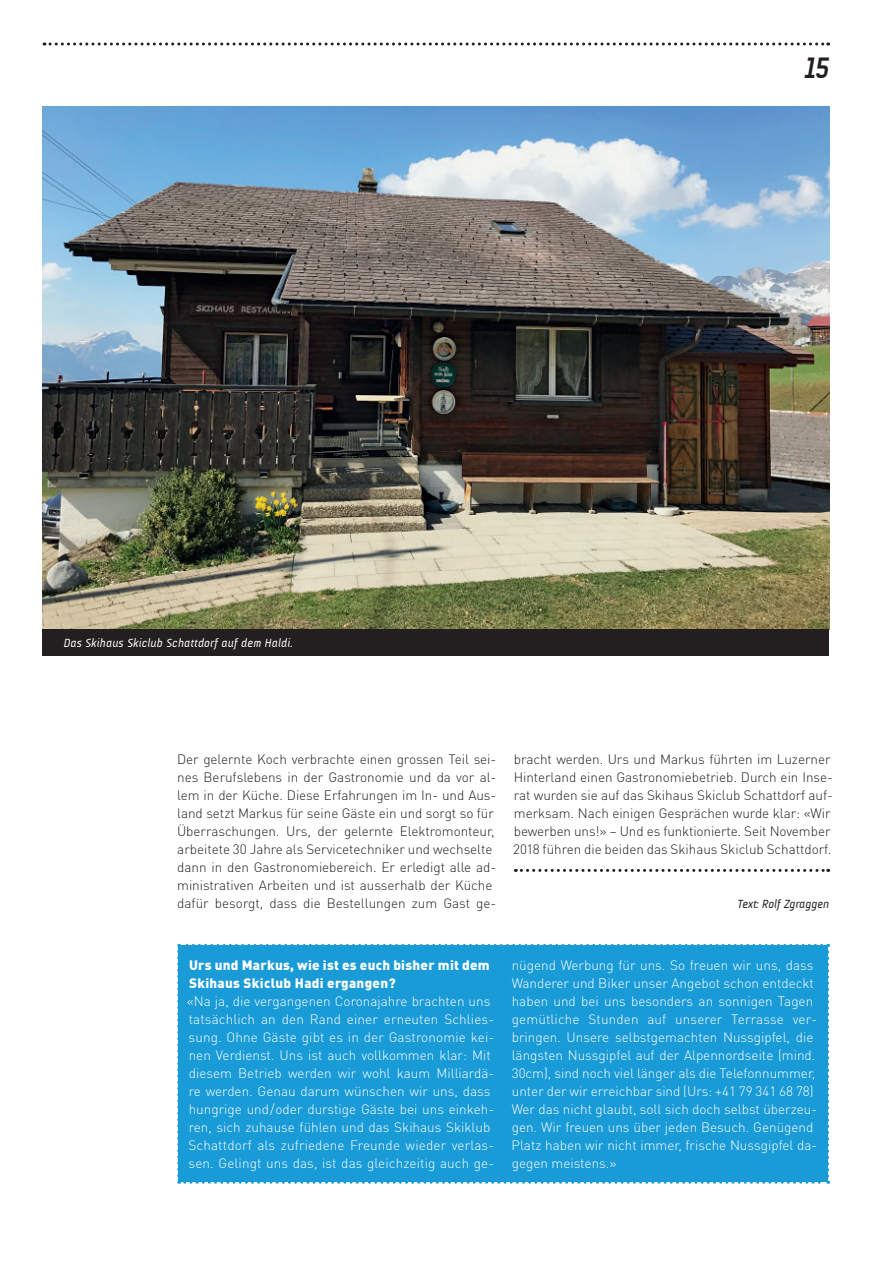
<style>
.page{position:relative;width:893px;height:1263px;background:#fff}
.page>*{position:absolute;margin:0;border:0;box-sizing:border-box;transform-origin:0 0}
.t1{font:italic 700 30px "A Udimat";color:#231f20}
.t2{font:300 13.5px/18px "DINOT";color:#fff}
.t3{font:300 13.5px/18px "DINOT";letter-spacing:-.005em;color:#231f20}
.t4{font:900 13.5px/18px "DINOT";letter-spacing:.02em;color:#fff}
.t5{font:italic 12px "A Udimat";letter-spacing:.015em;color:#fff}
.t6{font:italic 12px "A Udimat";letter-spacing:.005em;color:#231f20}
</style>
<div class="page">
<img style="left:43px;top:106px;width:786px;height:524px">
<svg style="left:515px;top:869px;width:314px;height:3px"></svg>
<svg style="left:44px;top:43px;width:785px;height:3px"></svg>
<div style="left:177px;top:944px;width:652px;height:240px;background:#199bd8"></div>
<div style="left:43px;top:630px;width:786px;height:26px;background:#231f20"></div>
<p class="t5" style="left:64px;top:636px;width:231px">Das Skihaus Skiclub Schattdorf auf dem Haldi.</p>
<h1 class="t1" style="left:805px;top:51px;width:26px">15</h1>
<p class="t3" style="left:177px;top:749px;width:321px">Der gelernte Koch verbrachte einen grossen Teil sei&shy;nes Berufslebens in der Gastronomie und da vor al&shy;lem in der Küche. Diese Erfahrungen im In- und Aus&shy;land setzt Markus für seine Gäste ein und sorgt so für Überraschungen. Urs, der gelernte Elektromonteur, arbeitete 30 Jahre als Servicetechniker und wechselte dann in den Gastronomiebereich. Er erledigt alle ad&shy;ministrativen Arbeiten und ist ausserhalb der Küche dafür besorgt, dass die Bestellungen zum Gast ge-</p>
<p class="t3" style="left:513px;top:749px;width:321px">bracht werden. Urs und Markus führten im Luzerner Hinterland einen Gastronomiebetrieb. Durch ein Inse&shy;rat wurden sie auf das Skihaus Skiclub Schattdorf auf&shy;merksam. Nach einigen Gesprächen wurde klar: «Wir bewerben uns!» – Und es funktionierte. Seit November 2018 führen die beiden das Skihaus Skiclub Schattdorf.</p>
<p class="t6" style="left:738px;top:897px;width:93px">Text: Rolf Zgraggen</p>
<p class="t4" style="left:189px;top:955px;width:302px">Urs und Markus, wie ist es euch bisher mit dem<br>Skihaus Skiclub Hadi ergangen?</p>
<p class="t2" style="left:187px;top:991px;width:309px">«Na ja, die vergangenen Coronajahre brachten uns tatsächlich an den Rand einer erneuten Schlies&shy;sung. Ohne Gäste gibt es in der Gastronomie kei&shy;nen Verdienst. Uns ist auch vollkommen klar: Mit diesem Betrieb werden wir wohl kaum Milliardä&shy;re werden. Genau darum wünschen wir uns, dass hungrige und/oder durstige Gäste bei uns einkeh&shy;ren, sich zuhause fühlen und das Skihaus Skiklub Schattdorf als zufriedene Freunde wieder verlas&shy;sen. Gelingt uns das, ist das gleichzeitig auch ge-</p>
<p class="t2" style="left:512px;top:955px;width:307px">nügend Werbung für uns. So freuen wir uns, dass Wanderer und Biker unser Angebot schon entdeckt haben und bei uns besonders an sonnigen Tagen gemütliche Stunden auf unserer Terrasse ver&shy;bringen. Unsere selbstgemachten Nussgipfel, die längsten Nussgipfel auf der Alpennordseite (mind.<br>30cm), sind noch viel länger als die Telefonnummer, unter der wir erreichbar sind (Urs: +41 79 341 68 78)<br>Wer das nicht glaubt, soll sich doch selbst überzeu&shy;gen. Wir freuen uns über jeden Besuch. Genügend Platz haben wir nicht immer, frische Nussgipfel da&shy;gegen meistens.»</p>
</div>
